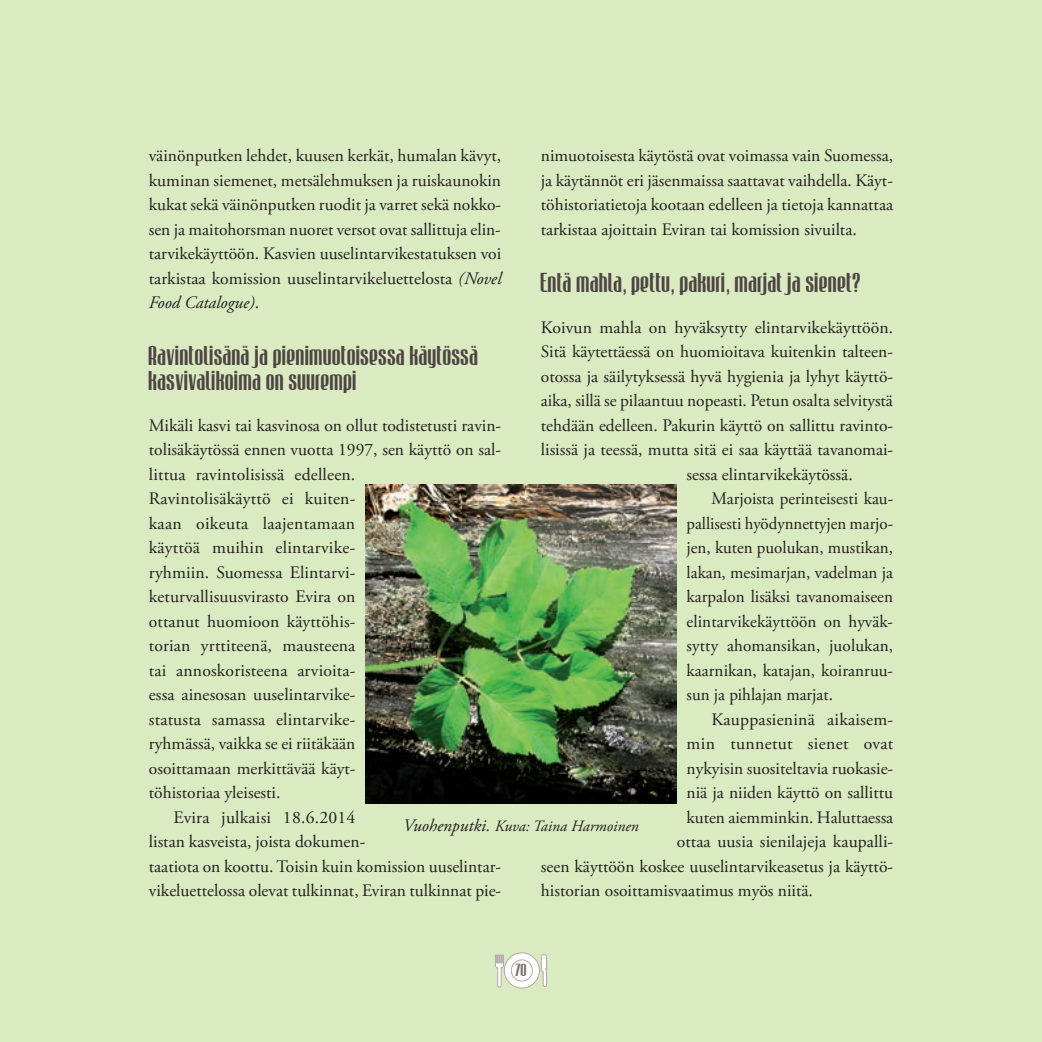
<style>
.page{position:relative;width:1042px;height:1042px;background:#daeac1}
.page>*{position:absolute;margin:0;border:0;box-sizing:border-box;transform-origin:0 0}
.t1{font:24.5px/24.5px "Mabella";letter-spacing:.01em;color:#4e4543;scale:.9 1}
.t2{font:17.5px/24.5px "Adobe Garamond Pro";color:#231f20;text-align:justify}
.t3{font:17.5px "Adobe Garamond Pro";color:#231f20;scale:.96 1}
.t4{font:17.5px "Adobe Garamond Pro";letter-spacing:.02em;color:#231f20}
.t5{font:italic 15.75px "Adobe Garamond Pro";color:#231f20}
.t6{font:15.75px "Mabella";color:#7d6f6c}
.s1{font-style:italic}
.s2{font-size:17.5px}
</style>
<div class="page">
<svg style="left:504px;top:953px;width:35px;height:35px"></svg>
<div style="left:504px;top:952px;width:36px;height:36px;border:1px solid #b5a9a5;border-radius:50%"></div>
<div style="left:511px;top:960px;width:21px;height:21px;background:#fff;border-radius:50%"></div>
<div style="left:511px;top:959px;width:22px;height:22px;border:1px solid #b5a9a5;border-radius:50%"></div>
<svg style="left:495px;top:954px;width:9px;height:34px"></svg>
<svg style="left:540px;top:954px;width:7px;height:33px"></svg>
<img style="left:365px;top:485px;width:312px;height:319px">
<p class="t2" style="left:149px;top:144px;width:354px">väinönputken lehdet, kuusen kerkät, humalan kävyt, kuminan siemenet, metsälehmuksen ja ruiskaunokin kukat sekä väinönputken ruodit ja varret sekä nokko&shy;sen ja maitohorsman nuoret versot ovat sallittuja elin&shy;tarvikekäyttöön. Kasvien uuselintarvikestatuksen voi tarkistaa komission uuselintarvikeluettelosta <span class="s1">(Novel Food Catalogue)</span>.</p>
<h1 class="t1" style="left:149px;top:343px;width:368px">Ravintolisänä ja pienimuotoisessa käytössä kasvivalikoima on suurempi</h1>
<p class="t2" style="left:149px;top:413px;width:354px">Mikäli kasvi tai kasvinosa on ollut todistetusti ravin-</p>
<p class="t2" style="left:149px;top:438px;width:354px">tolisäkäytössä ennen vuotta 1997, sen käyttö on sal-</p>
<p class="t2" style="left:149px;top:462px;width:208px">littua ravintolisissä edelleen.</p>
<p class="t2" style="left:149px;top:487px;width:208px">Ravintolisäkäyttö ei kuiten-</p>
<p class="t2" style="left:149px;top:511px;width:208px">kaan oikeuta laajentamaan</p>
<p class="t2" style="left:149px;top:536px;width:208px">käyttöä muihin elintarvike-</p>
<p class="t2" style="left:149px;top:560px;width:208px">ryhmiin. Suomessa Elintarvi-</p>
<p class="t2" style="left:149px;top:585px;width:208px">keturvallisuusvirasto Evira on</p>
<p class="t2" style="left:149px;top:609px;width:208px">ottanut huomioon käyttöhis-</p>
<p class="t2" style="left:149px;top:634px;width:208px">torian yrttiteenä, mausteena</p>
<p class="t2" style="left:149px;top:658px;width:208px">tai annoskoristeena arvioita-</p>
<p class="t2" style="left:149px;top:683px;width:208px">essa ainesosan uuselintarvike-</p>
<p class="t2" style="left:149px;top:707px;width:208px">statusta samassa elintarvike-</p>
<p class="t2" style="left:149px;top:732px;width:208px">ryhmässä, vaikka se ei riitäkään</p>
<p class="t2" style="left:149px;top:756px;width:208px">osoittamaan merkittävää käyt-</p>
<p class="t2" style="left:149px;top:781px;width:133px">töhistoriaa yleisesti.</p>
<p class="t2" style="left:174px;top:805px;width:183px">Evira julkaisi 18.6.2014</p>
<p class="t2" style="left:149px;top:830px;width:218px">listan kasveista, joista dokumen-</p>
<p class="t2" style="left:149px;top:854px;width:354px">taatiota on koottu. Toisin kuin komission uuselintar-</p>
<p class="t2" style="left:149px;top:879px;width:354px">vikeluettelossa olevat tulkinnat, Eviran tulkinnat pie-</p>
<p class="t2" style="left:541px;top:144px;width:354px">nimuotoisesta käytöstä ovat voimassa vain Suomessa, ja käytännöt eri jäsenmaissa saattavat vaihdella. Käyt&shy;töhistoriatietoja kootaan edelleen ja tietoja kannattaa tarkistaa ajoittain Eviran tai komission sivuilta.</p>
<h1 class="t1" style="left:541px;top:269px;width:357px">Entä mahla, pettu, pakuri, marjat ja sienet?</h1>
<p class="t2" style="left:541px;top:315px;width:354px">Koivun mahla on hyväksytty elintarvikekäyttöön.</p>
<p class="t2" style="left:541px;top:340px;width:354px">Sitä käytettäessä on huomioitava kuitenkin talteen-</p>
<p class="t2" style="left:541px;top:364px;width:354px">otossa ja säilytyksessä hyvä hygienia ja lyhyt käyttö-</p>
<p class="t2" style="left:541px;top:389px;width:353px">aika, sillä se pilaantuu nopeasti. Petun osalta selvitystä</p>
<p class="t2" style="left:541px;top:413px;width:354px">tehdään edelleen. Pakurin käyttö on sallittu ravinto-</p>
<p class="t2" style="left:541px;top:438px;width:354px">lisissä ja teessä, mutta sitä ei saa käyttää tavanomai-</p>
<p class="t2" style="left:686px;top:462px;width:168px">sessa elintarvikekäytössä.</p>
<p class="t2" style="left:711px;top:487px;width:183px">Marjoista perinteisesti kau-</p>
<p class="t3" style="left:686px;top:512px;width:217px">pallisesti hyödynnettyjen marjo-</p>
<p class="t2" style="left:686px;top:536px;width:208px">jen, kuten puolukan, mustikan,</p>
<p class="t2" style="left:686px;top:560px;width:208px">lakan, mesimarjan, vadelman ja</p>
<p class="t2" style="left:686px;top:585px;width:208px">karpalon lisäksi tavanomaiseen</p>
<p class="t2" style="left:686px;top:609px;width:208px">elintarvikekäyttöön on hyväk-</p>
<p class="t2" style="left:686px;top:634px;width:208px">sytty ahomansikan, juolukan,</p>
<p class="t2" style="left:686px;top:658px;width:208px">kaarnikan, katajan, koiranruu-</p>
<p class="t2" style="left:686px;top:683px;width:148px">sun ja pihlajan marjat.</p>
<p class="t2" style="left:711px;top:707px;width:183px">Kauppasieninä aikaisem-</p>
<p class="t4" style="left:686px;top:733px;width:208px">min tunnetut sienet ovat</p>
<p class="t2" style="left:686px;top:756px;width:208px">nykyisin suositeltavia ruokasie-</p>
<p class="t2" style="left:686px;top:781px;width:208px">niä ja niiden käyttö on sallittu</p>
<p class="t2" style="left:686px;top:805px;width:208px">kuten aiemminkin. Haluttaessa</p>
<p class="t2" style="left:677px;top:830px;width:218px">ottaa uusia sienilajeja kaupalli-</p>
<p class="t2" style="left:541px;top:854px;width:354px">seen käyttöön koskee uuselintarvikeasetus ja käyttö-</p>
<p class="t2" style="left:541px;top:879px;width:273px">historian osoittamisvaatimus myös niitä.</p>
<p class="t5" style="left:403px;top:817px;width:237px"><span class="s2">Vuohenputki.</span> Kuva: Taina Harmoinen</p>
<p class="t6" style="left:515px;top:961px;width:13px">70</p>
</div>
